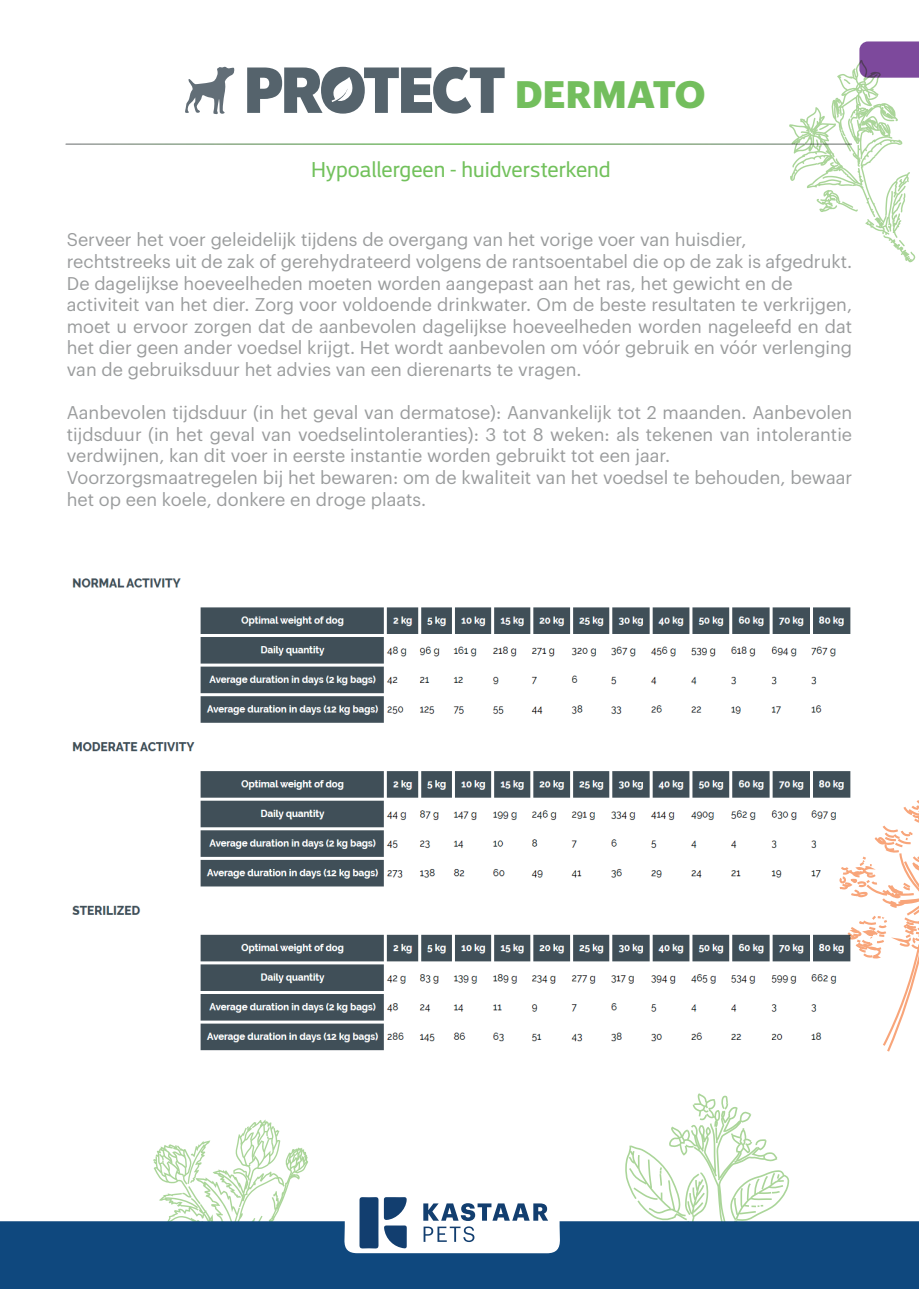
<style>
.page{position:relative;width:919px;height:1289px;background:#fff}
.page>*{position:absolute;margin:0;border:0;box-sizing:border-box;transform-origin:0 0}
.t1{font:700 37.5px "Graphik";color:#73be5d}
.t2{font:21px "LG Sm Ha R 0521 HS98";color:#72c15c}
.t3{font:18px/21.6px "Graphik";color:#9a9c9d}
</style>
<div class="page">
<svg style="left:625px;top:1093px;width:164px;height:128px"></svg>
<svg style="left:247px;top:67px;width:75px;height:46px"></svg>
<div style="left:321px;top:67px;width:44px;height:47px;background:#55636c;border-radius:50%"></div>
<svg style="left:364px;top:67px;width:140px;height:47px"></svg>
<svg style="left:331px;top:77px;width:22px;height:25px"></svg>
<svg style="left:185px;top:67px;width:50px;height:47px"></svg>
<svg style="left:153px;top:1119px;width:155px;height:102px"></svg>
<img style="left:72px;top:578px;width:779px;height:473px">
<div style="left:0;top:1221px;width:918px;height:67px;background:#0f487e"></div>
<svg style="left:344px;top:1197px;width:216px;height:56px"></svg>
<svg style="left:789px;top:41px;width:129px;height:221px"></svg>
<svg style="left:839px;top:795px;width:79px;height:256px"></svg>
<h1 class="t1" style="left:514px;top:66px;width:192px">DERMATO</h1>
<p class="t2" style="left:311px;top:155px;width:301px">Hypoallergeen - huidversterkend</p>
<p class="t3" style="left:67px;top:227px;width:786px">Serveer het voer geleidelijk tijdens de overgang van het vorige voer van huisdier, rechtstreeks uit de zak of gerehydrateerd volgens de rantsoentabel die op de zak is afgedrukt.<br>De dagelijkse hoeveelheden moeten worden aangepast aan het ras, het gewicht en de activiteit van het dier. Zorg voor voldoende drinkwater. Om de beste resultaten te verkrijgen, moet u ervoor zorgen dat de aanbevolen dagelijkse hoeveelheden worden nageleefd en dat het dier geen ander voedsel krijgt. Het wordt aanbevolen om vóór gebruik en vóór verlenging van de gebruiksduur het advies van een dierenarts te vragen.</p>
<p class="t3" style="left:67px;top:400px;width:786px">Aanbevolen tijdsduur (in het geval van dermatose): Aanvankelijk tot 2 maanden. Aanbevolen tijdsduur (in het geval van voedselintoleranties): 3 tot 8 weken: als tekenen van intolerantie verdwijnen, kan dit voer in eerste instantie worden gebruikt tot een jaar.<br>Voorzorgsmaatregelen bij het bewaren: om de kwaliteit van het voedsel te behouden, bewaar het op een koele, donkere en droge plaats.</p>
</div>
